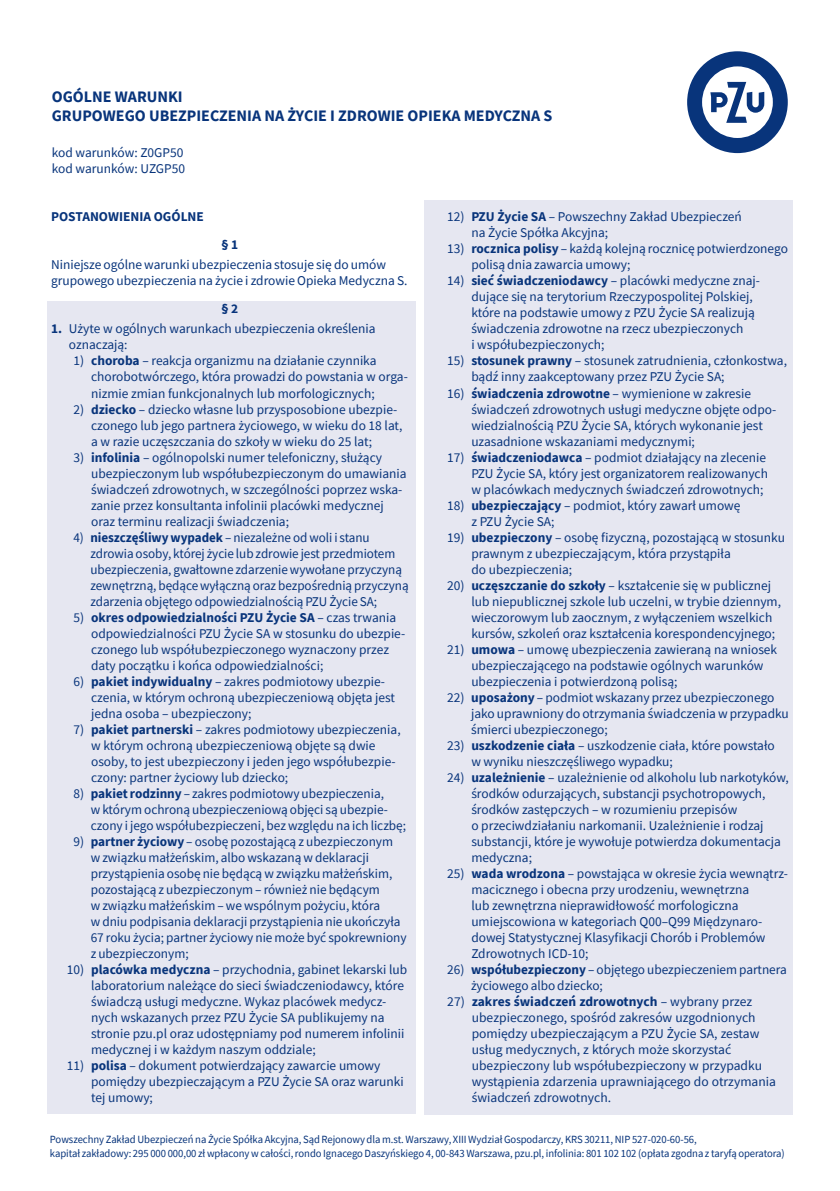
<style>
.page{position:relative;width:840px;height:1191px;background:#fff}
.page>*{position:absolute;margin:0;border:0;box-sizing:border-box;transform-origin:0 0}
.t1{font:700 16px/19.2px "Source Sans Pro";color:#08347b}
._2_II_st_1cyfra_pod{font:13.4px/16px "Source Sans Pro";color:#08347b}
._1_Treść_normal_I_st{font:13.4px/16px "Source Sans Pro";color:#08347b}
._01_ROZDZIAŁ{font:700 13.4px "Source Sans Pro";color:#08347b}
._02_PARAGRAF{font:700 13.4px "Source Sans Pro";color:#08347b}
.t2{font:11px/13.2px "Source Sans Pro";letter-spacing:-.005em;color:#08347b}
.s1{font-weight:700}
</style>
<div class="page">
<svg style="left:687px;top:51px;width:100px;height:102px"></svg>
<div style="left:423px;top:200px;width:369px;height:914px;background:#e6e7f1"></div>
<div style="left:47px;top:301px;width:369px;height:813px;background:#e6e7f1"></div>
<p class="t1" style="left:52px;top:87px;width:502px">OGÓLNE WARUNKI<br>GRUPOWEGO UBEZPIECZENIA NA ŻYCIE I ZDROWIE OPIEKA MEDYCZNA S</p>
<p class="_2_II_st_1cyfra_pod" style="left:52px;top:145px;width:135px">kod warunków: Z0GP50 kod warunków: UZGP50</p>
<p class="_01_ROZDZIAŁ" style="left:51px;top:208px;width:154px">POSTANOWIENIA OGÓLNE</p>
<p class="_02_PARAGRAF" style="left:221px;top:236px;width:18px">§ 1</p>
<p class="_1_Treść_normal_I_st" style="left:51px;top:257px;width:358px">Niniejsze ogólne warunki ubezpieczenia stosuje się do umów grupowego ubezpieczenia na życie i zdrowie Opieka Medyczna S.</p>
<p class="_02_PARAGRAF" style="left:221px;top:300px;width:18px">§ 2</p>
<p class="_1_Treść_normal_I_st" style="left:69px;top:321px;width:308px;text-indent:-18px"><span class="s1">1.</span> Użyte w ogólnych warunkach ubezpieczenia określenia oznaczają:</p>
<p class="_2_II_st_1cyfra_pod" style="left:91px;top:353px;width:318px;text-indent:-17px">1) <span class="s1">choroba</span> – reakcja organizmu na działanie czynnika chorobotwórczego, która prowadzi do powstania w orga&shy;nizmie zmian funkcjonalnych lub morfologicznych;</p>
<p class="_2_II_st_1cyfra_pod" style="left:91px;top:401px;width:313px;text-indent:-17px">2) <span class="s1">dziecko</span> – dziecko własne lub przysposobione ubezpie&shy;czonego lub jego partnera życiowego, w wieku do 18 lat, a w razie uczęszczania do szkoły w wieku do 25 lat;</p>
<p class="_2_II_st_1cyfra_pod" style="left:91px;top:449px;width:317px;text-indent:-17px">3) <span class="s1">infolinia</span> – ogólnopolski numer telefoniczny, służący ubezpieczonym lub współubezpieczonym do umawiania świadczeń zdrowotnych, w szczególności poprzez wska&shy;zanie przez konsultanta infolinii placówki medycznej oraz terminu realizacji świadczenia;</p>
<p class="_2_II_st_1cyfra_pod" style="left:90px;top:529px;width:319px;text-indent:-17px">4) <span class="s1">nieszczęśliwy wypadek</span> – niezależne od woli i stanu zdrowia osoby, której życie lub zdrowie jest przedmiotem ubezpieczenia, gwałtowne zdarzenie wywołane przyczyną zewnętrzną, będące wyłączną oraz bezpośrednią przyczyną zdarzenia objętego odpowiedzialnością PZU Życie SA;</p>
<p class="_2_II_st_1cyfra_pod" style="left:91px;top:609px;width:315px;text-indent:-17px">5) <span class="s1">okres odpowiedzialności PZU Życie SA</span> – czas trwania odpowiedzialności PZU Życie SA w stosunku do ubezpie&shy;czonego lub współubezpieczonego wyznaczony przez daty początku i końca odpowiedzialności;</p>
<p class="_2_II_st_1cyfra_pod" style="left:91px;top:673px;width:305px;text-indent:-17px">6) <span class="s1">pakiet indywidualny</span> – zakres podmiotowy ubezpie&shy;czenia, w którym ochroną ubezpieczeniową objęta jest jedna osoba – ubezpieczony;</p>
<p class="_2_II_st_1cyfra_pod" style="left:91px;top:721px;width:311px;text-indent:-17px">7) <span class="s1">pakiet partnerski</span> – zakres podmiotowy ubezpieczenia, w którym ochroną ubezpieczeniową objęte są dwie osoby, to jest ubezpieczony i jeden jego współubezpie&shy;czony: partner życiowy lub dziecko;</p>
<p class="_2_II_st_1cyfra_pod" style="left:91px;top:785px;width:317px;text-indent:-17px">8) <span class="s1">pakiet rodzinny</span> – zakres podmiotowy ubezpieczenia,<br>w którym ochroną ubezpieczeniową objęci są ubezpie&shy;czony i jego współubezpieczeni, bez względu na ich liczbę;</p>
<p class="_2_II_st_1cyfra_pod" style="left:91px;top:833px;width:317px;text-indent:-17px">9) <span class="s1">partner życiowy</span> – osobę pozostającą z ubezpieczonym<br>w związku małżeńskim, albo wskazaną w deklaracji przystąpienia osobę nie będącą w związku małżeńskim, pozostającą z ubezpieczonym – również nie będącym<br>w związku małżeńskim – we wspólnym pożyciu, która<br>w dniu podpisania deklaracji przystąpienia nie ukończyła 67 roku życia; partner życiowy nie może być spokrewniony z ubezpieczonym;</p>
<p class="_2_II_st_1cyfra_pod" style="left:91px;top:961px;width:317px;text-indent:-24px">10) <span class="s1">placówka medyczna</span> – przychodnia, gabinet lekarski lub laboratorium należące do sieci świadczeniodawcy, które świadczą usługi medyczne. Wykaz placówek medycz&shy;nych wskazanych przez PZU Życie SA publikujemy na stronie pzu.pl oraz udostępniamy pod numerem infolinii medycznej i w każdym naszym oddziale;</p>
<p class="_2_II_st_1cyfra_pod" style="left:91px;top:1057px;width:314px;text-indent:-24px">11) <span class="s1">polisa</span> – dokument potwierdzający zawarcie umowy pomiędzy ubezpieczającym a PZU Życie SA oraz warunki tej umowy;</p>
<p class="_2_II_st_1cyfra_pod" style="left:471px;top:209px;width:272px;text-indent:-24px">12) <span class="s1">PZU Życie SA</span> – Powszechny Zakład Ubezpieczeń na Życie Spółka Akcyjna;</p>
<p class="_2_II_st_1cyfra_pod" style="left:471px;top:241px;width:318px;text-indent:-24px">13) <span class="s1">rocznica polisy</span> – każdą kolejną rocznicę potwierdzonego polisą dnia zawarcia umowy;</p>
<p class="_2_II_st_1cyfra_pod" style="left:471px;top:273px;width:290px;text-indent:-24px">14) <span class="s1">sieć świadczeniodawcy</span> – placówki medyczne znaj&shy;dujące się na terytorium Rzeczypospolitej Polskiej, które na podstawie umowy z PZU Życie SA realizują świadczenia zdrowotne na rzecz ubezpieczonych<br>i współubezpieczonych;</p>
<p class="_2_II_st_1cyfra_pod" style="left:471px;top:353px;width:317px;text-indent:-24px">15) <span class="s1">stosunek prawny</span> – stosunek zatrudnienia, członkostwa, bądź inny zaakceptowany przez PZU Życie SA;</p>
<p class="_2_II_st_1cyfra_pod" style="left:471px;top:385px;width:306px;text-indent:-24px">16) <span class="s1">świadczenia zdrowotne</span> – wymienione w zakresie świadczeń zdrowotnych usługi medyczne objęte odpo&shy;wiedzialnością PZU Życie SA, których wykonanie jest uzasadnione wskazaniami medycznymi;</p>
<p class="_2_II_st_1cyfra_pod" style="left:471px;top:449px;width:298px;text-indent:-24px">17) <span class="s1">świadczeniodawca</span> – podmiot działający na zlecenie<br>PZU Życie SA, który jest organizatorem realizowanych w placówkach medycznych świadczeń zdrowotnych;</p>
<p class="_2_II_st_1cyfra_pod" style="left:471px;top:497px;width:270px;text-indent:-24px">18) <span class="s1">ubezpieczający</span> – podmiot, który zawarł umowę z PZU Życie SA;</p>
<p class="_2_II_st_1cyfra_pod" style="left:471px;top:529px;width:315px;text-indent:-24px">19) <span class="s1">ubezpieczony</span> – osobę fizyczną, pozostającą w stosunku prawnym z ubezpieczającym, która przystąpiła<br>do ubezpieczenia;</p>
<p class="_2_II_st_1cyfra_pod" style="left:471px;top:577px;width:311px;text-indent:-24px">20) <span class="s1">uczęszczanie do szkoły</span> – kształcenie się w publicznej lub niepublicznej szkole lub uczelni, w trybie dziennym, wieczorowym lub zaocznym, z wyłączeniem wszelkich kursów, szkoleń oraz kształcenia korespondencyjnego;</p>
<p class="_2_II_st_1cyfra_pod" style="left:471px;top:641px;width:307px;text-indent:-24px">21) <span class="s1">umowa</span> – umowę ubezpieczenia zawieraną na wniosek ubezpieczającego na podstawie ogólnych warunków ubezpieczenia i potwierdzoną polisą;</p>
<p class="_2_II_st_1cyfra_pod" style="left:471px;top:689px;width:319px;text-indent:-24px">22) <span class="s1">uposażony</span> – podmiot wskazany przez ubezpieczonego jako uprawniony do otrzymania świadczenia w przypadku śmierci ubezpieczonego;</p>
<p class="_2_II_st_1cyfra_pod" style="left:471px;top:737px;width:305px;text-indent:-24px">23) <span class="s1">uszkodzenie ciała</span> – uszkodzenie ciała, które powstało w wyniku nieszczęśliwego wypadku;</p>
<p class="_2_II_st_1cyfra_pod" style="left:471px;top:769px;width:319px;text-indent:-24px">24) <span class="s1">uzależnienie</span> – uzależnienie od alkoholu lub narkotyków, środków odurzających, substancji psychotropowych, środków zastępczych – w rozumieniu przepisów<br>o przeciwdziałaniu narkomanii. Uzależnienie i rodzaj substancji, które je wywołuje potwierdza dokumentacja medyczna;</p>
<p class="_2_II_st_1cyfra_pod" style="left:471px;top:865px;width:318px;text-indent:-24px">25) <span class="s1">wada wrodzona</span> – powstająca w okresie życia wewnątrz&shy;macicznego i obecna przy urodzeniu, wewnętrzna<br>lub zewnętrzna nieprawidłowość morfologiczna umiejscowiona w kategoriach Q00–Q99 Międzynaro&shy;dowej Statystycznej Klasyfikacji Chorób i Problemów Zdrowotnych ICD-10;</p>
<p class="_2_II_st_1cyfra_pod" style="left:470px;top:961px;width:317px;text-indent:-24px">26) <span class="s1">współubezpieczony</span> – objętego ubezpieczeniem partnera życiowego albo dziecko;</p>
<p class="_2_II_st_1cyfra_pod" style="left:471px;top:993px;width:306px;text-indent:-24px">27) <span class="s1">zakres świadczeń zdrowotnych</span> – wybrany przez ubezpieczonego, spośród zakresów uzgodnionych pomiędzy ubezpieczającym a PZU Życie SA, zestaw usług medycznych, z których może skorzystać ubezpieczony lub współubezpieczony w przypadku wystąpienia zdarzenia uprawniającego do otrzymania świadczeń zdrowotnych.</p>
<p class="t2" style="left:50px;top:1133px;width:736px">Powszechny Zakład Ubezpieczeń na Życie Spółka Akcyjna, Sąd Rejonowy dla m.st. Warszawy, XIII Wydział Gospodarczy, KRS 30211, NIP 527-020-60-56,<br>kapitał zakładowy: 295 000 000,00 zł wpłacony w całości, rondo Ignacego Daszyńskiego 4, 00-843 Warszawa, pzu.pl, infolinia: 801 102 102 (opłata zgodna z taryfą operatora)</p>
</div>
